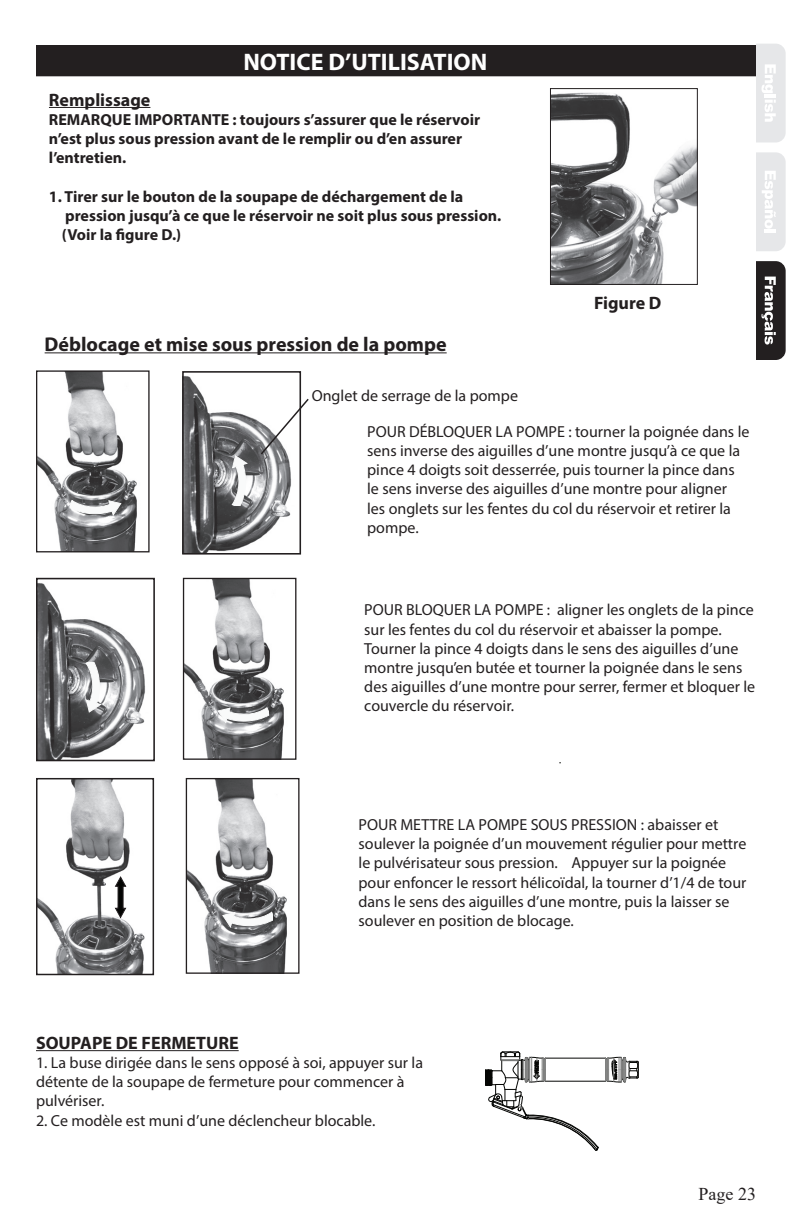
<style>
.page{position:relative;width:792px;height:1224px;background:#fff}
.page>*{position:absolute;margin:0;border:0;box-sizing:border-box;transform-origin:0 0}
.t1{font:700 24px "Myriad Pro";color:#fff}
.t2{font:700 20px "Myriad Pro";color:#231f20}
.t3{font:700 18px "Myriad Pro";color:#231f20}
.t4{font:18px "Times New Roman";color:#231f20}
.t5{font:16px/19.2px "Myriad Pro";color:#231f20}
.t6{font:700 16px/19.2px "Myriad Pro";color:#231f20}
</style>
<div class="page">
<div style="left:37px;top:46px;width:718px;height:30px;background:#231f20"></div>
<div style="left:36px;top:45px;width:720px;height:31px;border:1px solid #231f20"></div>
<hr style="left:49px;top:107px;width:101px;height:1px;background:#231f20">
<hr style="left:36px;top:1050px;width:203px;height:1px;background:#231f20">
<img style="left:552px;top:92px;width:144px;height:191px">
<div style="left:550px;top:88px;width:148px;height:197px;border:1px solid #231f20"></div>
<img style="left:38px;top:372px;width:99px;height:178px">
<div style="left:36px;top:370px;width:114px;height:182px;border:1px solid #231f20"></div>
<svg style="left:71px;top:500px;width:50px;height:16px"></svg>
<img style="left:39px;top:781px;width:106px;height:191px">
<div style="left:36px;top:778px;width:118px;height:197px;border:2px solid #231f20"></div>
<svg style="left:115px;top:876px;width:11px;height:42px"></svg>
<img style="left:185px;top:376px;width:106px;height:176px">
<div style="left:182px;top:371px;width:119px;height:184px;border:2px solid #231f20"></div>
<svg style="left:232px;top:455px;width:15px;height:51px"></svg>
<svg style="left:259px;top:397px;width:50px;height:59px"></svg>
<img style="left:39px;top:583px;width:106px;height:175px">
<div style="left:36px;top:578px;width:119px;height:183px;border:2px solid #231f20"></div>
<svg style="left:86px;top:662px;width:15px;height:50px"></svg>
<img style="left:185px;top:580px;width:99px;height:178px">
<div style="left:183px;top:578px;width:113px;height:182px;border:1px solid #231f20"></div>
<svg style="left:218px;top:707px;width:50px;height:16px"></svg>
<img style="left:188px;top:780px;width:99px;height:192px">
<div style="left:186px;top:778px;width:114px;height:196px;border:1px solid #231f20"></div>
<svg style="left:222px;top:912px;width:51px;height:15px"></svg>
<hr style="left:45px;top:352px;width:402px;height:1px;background:#231f20">
<svg style="left:756px;top:261px;width:30px;height:99px;background:#454142"></svg>
<svg style="left:756px;top:152px;width:30px;height:99px"></svg>
<svg style="left:756px;top:44px;width:30px;height:98px"></svg>
<hr style="left:545px;top:1081px;width:61px;height:1px;background:#040503">
<hr style="left:545px;top:1058px;width:61px;height:1px;background:#040503">
<svg style="left:605px;top:1057px;width:34px;height:26px"></svg>
<svg style="left:485px;top:1051px;width:114px;height:100px"></svg>
<h1 class="t1" style="left:243px;top:46px;width:246px">NOTICE D’UTILISATION</h1>
<p class="t3" style="left:49px;top:88px;width:103px">Remplissage</p>
<p class="t6" style="left:49px;top:109px;width:433px">REMARQUE IMPORTANTE : toujours s’assurer que le réservoir n’est plus sous pression avant de le remplir ou d’en assurer l’entretien.</p>
<p class="t6" style="left:62px;top:186px;width:441px;text-indent:-13px">1. Tirer sur le bouton de la soupape de déchargement de la pression jusqu’à ce que le réservoir ne soit plus sous pression. (Voir la figure D.)</p>
<p class="t2" style="left:45px;top:331px;width:404px">Déblocage et mise sous pression de la pompe</p>
<p class="t5" style="left:312px;top:386px;width:208px">Onglet de serrage de la pompe</p>
<p class="t3" style="left:594px;top:291px;width:69px">Figure D</p>
<p class="t5" style="left:367px;top:422px;width:384px">POUR DÉBLOQUER LA POMPE : tourner la poignée dans le sens inverse des aiguilles d’une montre jusqu’à ce que la pince 4 doigts soit desserrée, puis tourner la pince dans le sens inverse des aiguilles d’une montre pour aligner<br>les onglets sur les fentes du col du réservoir et retirer la pompe.</p>
<p class="t5" style="left:364px;top:600px;width:392px">POUR BLOQUER LA POMPE : aligner les onglets de la pince sur les fentes du col du réservoir et abaisser la pompe.<br>Tourner la pince 4 doigts dans le sens des aiguilles d’une montre jusqu’en butée et tourner la poignée dans le sens des aiguilles d’une montre pour serrer, fermer et bloquer le couvercle du réservoir.</p>
<p class="t5" style="left:359px;top:815px;width:389px">POUR METTRE LA POMPE SOUS PRESSION : abaisser et soulever la poignée d’un mouvement régulier pour mettre le pulvérisateur sous pression. Appuyer sur la poignée pour enfoncer le ressort hélicoïdal, la tourner d’1/4 de tour dans le sens des aiguilles d’une montre, puis la laisser se soulever en position de blocage.</p>
<p class="t3" style="left:36px;top:1031px;width:204px">SOUPAPE DE FERMETURE</p>
<p class="t5" style="left:36px;top:1053px;width:389px">1. La buse dirigée dans le sens opposé à soi, appuyer sur la détente de la soupape de fermeture pour commencer à pulvériser.</p>
<p class="t5" style="left:36px;top:1110px;width:341px">2. Ce modèle est muni d’une déclencheur blocable.</p>
<p class="t4" style="left:699px;top:1181px;width:59px">Page 23</p>
</div>
